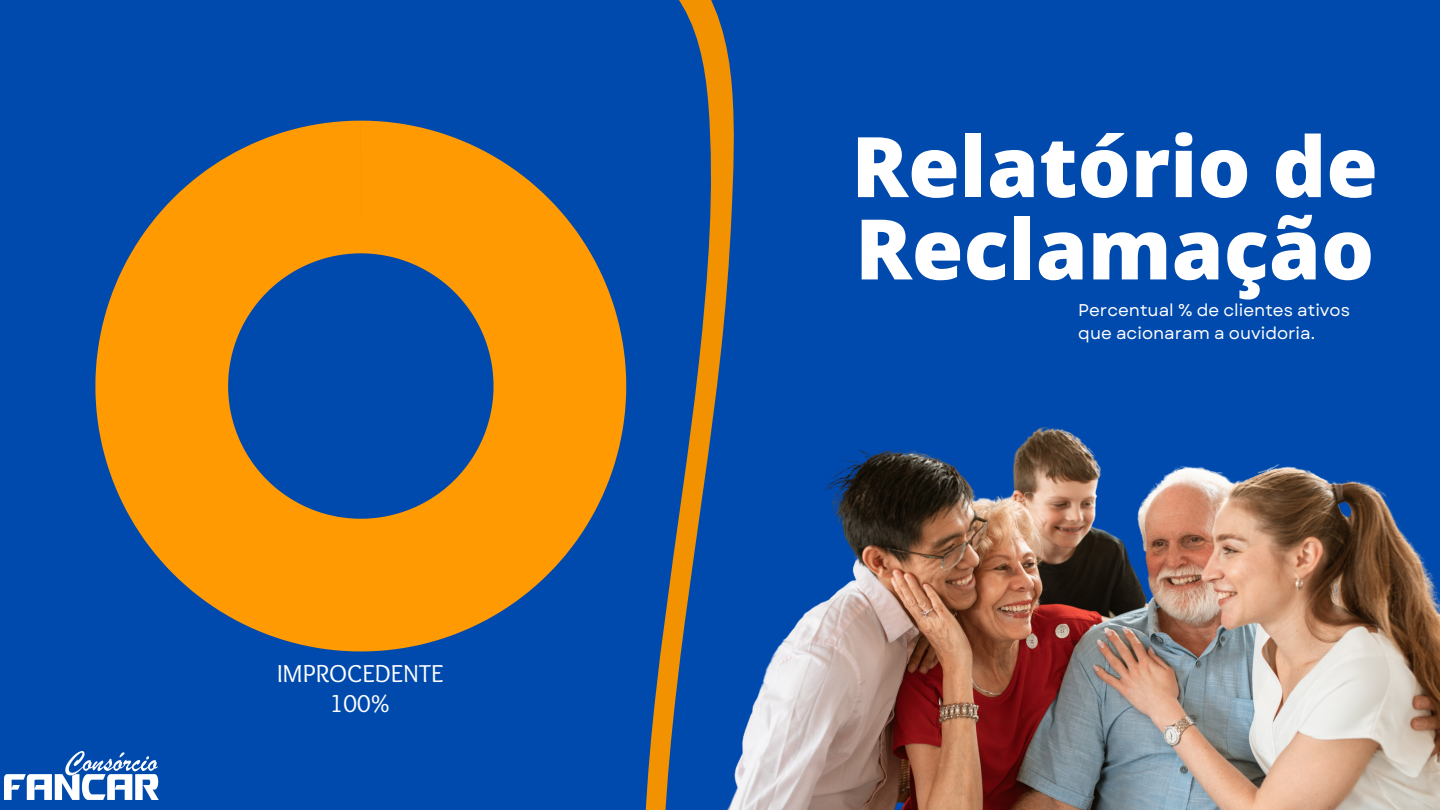
<style>
.page{position:relative;width:1440px;height:810px;background:#004aad}
.page>*{position:absolute;margin:0;border:0;box-sizing:border-box;transform-origin:0 0}
.t1{font:800 83.7px/82.3px "Open Sans";color:#fff}
.t2{font:25.4px/30.2px "Sukar";color:#fff;text-align:center}
.t3{font:17px/23.2px "Garet";color:#fff}
</style>
<div class="page">
<svg style="left:95px;top:121px;width:439px;height:530px;fill:#ff9a03"></svg>
<img style="left:752px;top:427px;width:688px;height:383px">
<svg style="left:534px;top:1px;width:218px;height:809px"></svg>
<svg style="left:679px;top:0;width:33px;height:1px"></svg>
<img style="left:4px;top:751px;width:154px;height:48px">
<h2 class="t2" style="left:277px;top:660px;width:168px">IMPROCEDENTE<br>100%</h2>
<h1 class="t1" style="left:852px;top:123px;width:528px">Relatório de<br>Reclamação</h1>
<p class="t3" style="left:1078px;top:298px;width:273px">Percentual % de clientes ativos que acionaram a ouvidoria.</p>
</div>
